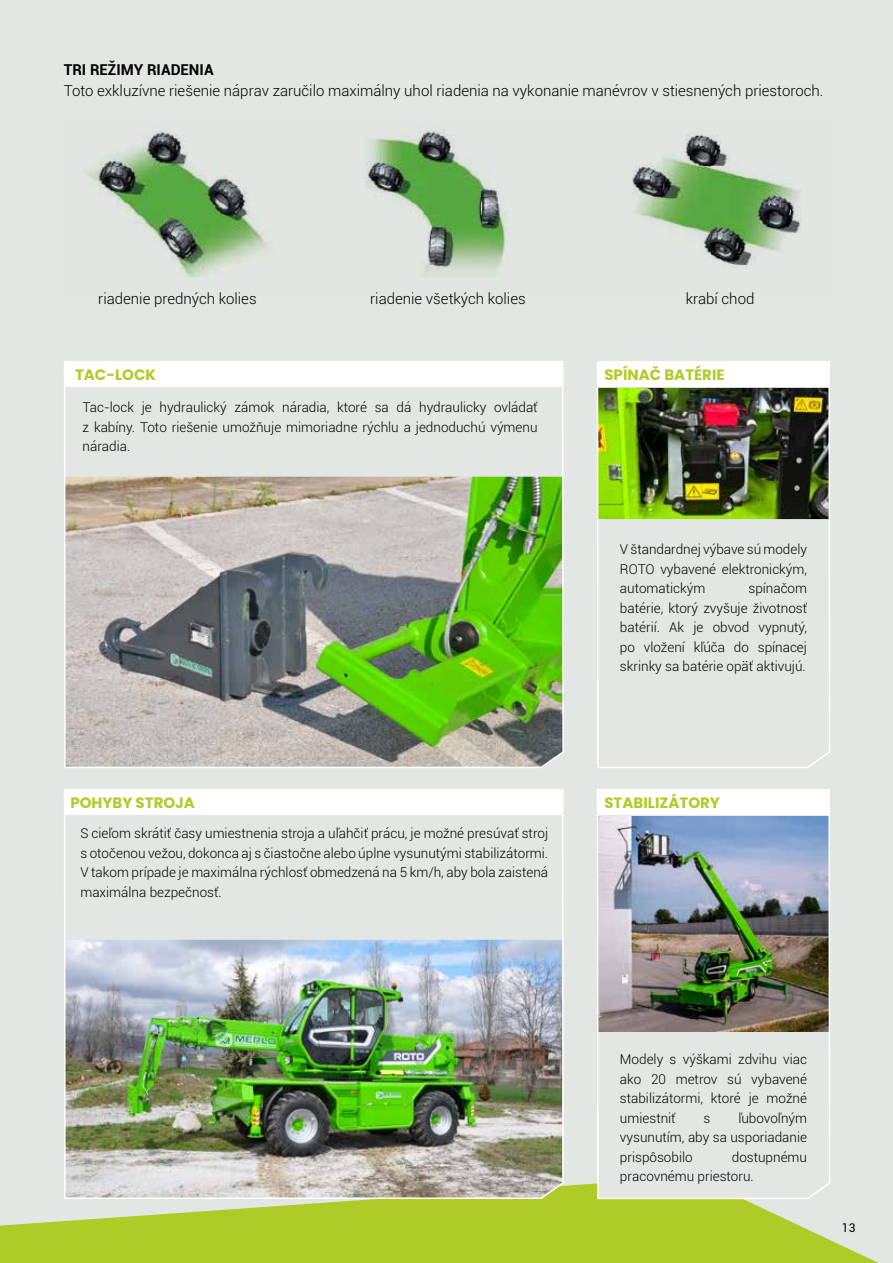
<style>
.page{position:relative;width:893px;height:1263px;background:#e2e7e3}
.page>*{position:absolute;margin:0;border:0;box-sizing:border-box;transform-origin:0 0}
.t1{font:300 15px "Roboto";color:#000}
.t2{font:700 15px "Poppins";color:#afcb27}
.t3{font:700 15px "Roboto";color:#000}
.t4{font:300 13.5px/19.5px "Roboto";color:#000;text-align:justify}
.t5{font:12px "Roboto";color:#000}
</style>
<div class="page">
<svg style="left:0;top:1183px;width:879px;height:80px;fill:#afcb27"></svg>
<img style="left:86px;top:129px;width:715px;height:148px">
<img style="left:597px;top:361px;width:233px;height:407px">
<img style="left:596px;top:789px;width:235px;height:411px">
<img style="left:63px;top:789px;width:502px;height:411px">
<div style="left:598px;top:362px;width:231px;height:25px;background:#fff"></div>
<div style="left:598px;top:790px;width:231px;height:25px;background:#fff"></div>
<div style="left:64px;top:789px;width:499px;height:25px;background:#fff"></div>
<img style="left:64px;top:361px;width:500px;height:407px">
<p class="t3" style="left:64px;top:59px;width:151px">TRI REŽIMY RIADENIA</p>
<p class="t1" style="left:64px;top:80px;width:761px">Toto exkluzívne riešenie náprav zaručilo maximálny uhol riadenia na vykonanie manévrov v stiesnených priestoroch.</p>
<p class="t1" style="left:98px;top:289px;width:160px">riadenie predných kolies</p>
<p class="t1" style="left:370px;top:289px;width:157px">riadenie všetkých kolies</p>
<p class="t1" style="left:686px;top:289px;width:70px">krabí chod</p>
<p class="t2" style="left:75px;top:366px;width:82px">TAC-LOCK</p>
<p class="t4" style="left:83px;top:397px;width:456px">Tac-lock je hydraulický zámok náradia, ktoré sa dá hydraulicky ovládať z kabíny. Toto riešenie umožňuje mimoriadne rýchlu a jednoduchú výmenu náradia.</p>
<p class="t2" style="left:70px;top:794px;width:126px">POHYBY STROJA</p>
<p class="t4" style="left:80px;top:823px;width:469px">S cieľom skrátiť časy umiestnenia stroja a uľahčiť prácu, je možné presúvať stroj s otočenou vežou, dokonca aj s čiastočne alebo úplne vysunutými stabilizátormi.<br>V takom prípade je maximálna rýchlosť obmedzená na 5 km/h, aby bola zaistená maximálna bezpečnosť.</p>
<p class="t2" style="left:604px;top:366px;width:122px">SPÍNAČ BATÉRIE</p>
<p class="t4" style="left:620px;top:539px;width:189px">V štandardnej výbave sú modely ROTO vybavené elektronickým, automatickým</p>
<p class="t4" style="left:620px;top:578px;width:189px;text-indent:128px">spínačom batérie, ktorý zvyšuje životnosť batérií. Ak je obvod vypnutý, po vložení kľúča do spínacej skrinky sa batérie opäť aktivujú.</p>
<p class="t2" style="left:604px;top:794px;width:117px">STABILIZÁTORY</p>
<p class="t4" style="left:620px;top:1049px;width:189px">Modely s výškami zdvihu viac ako 20 metrov sú vybavené stabilizátormi, ktoré je možné umiestniť</p>
<p class="t4" style="left:620px;top:1108px;width:189px;text-indent:118px">ľubovoľným vysunutím, aby sa usporiadanie prispôsobilo</p>
<p class="t4" style="left:704px;top:1108px;width:8px">s</p>
<p class="t4" style="left:620px;top:1147px;width:189px;text-indent:112px">dostupnému pracovnému priestoru.</p>
<p class="t5" style="left:842px;top:1219px;width:15px">13</p>
</div>
